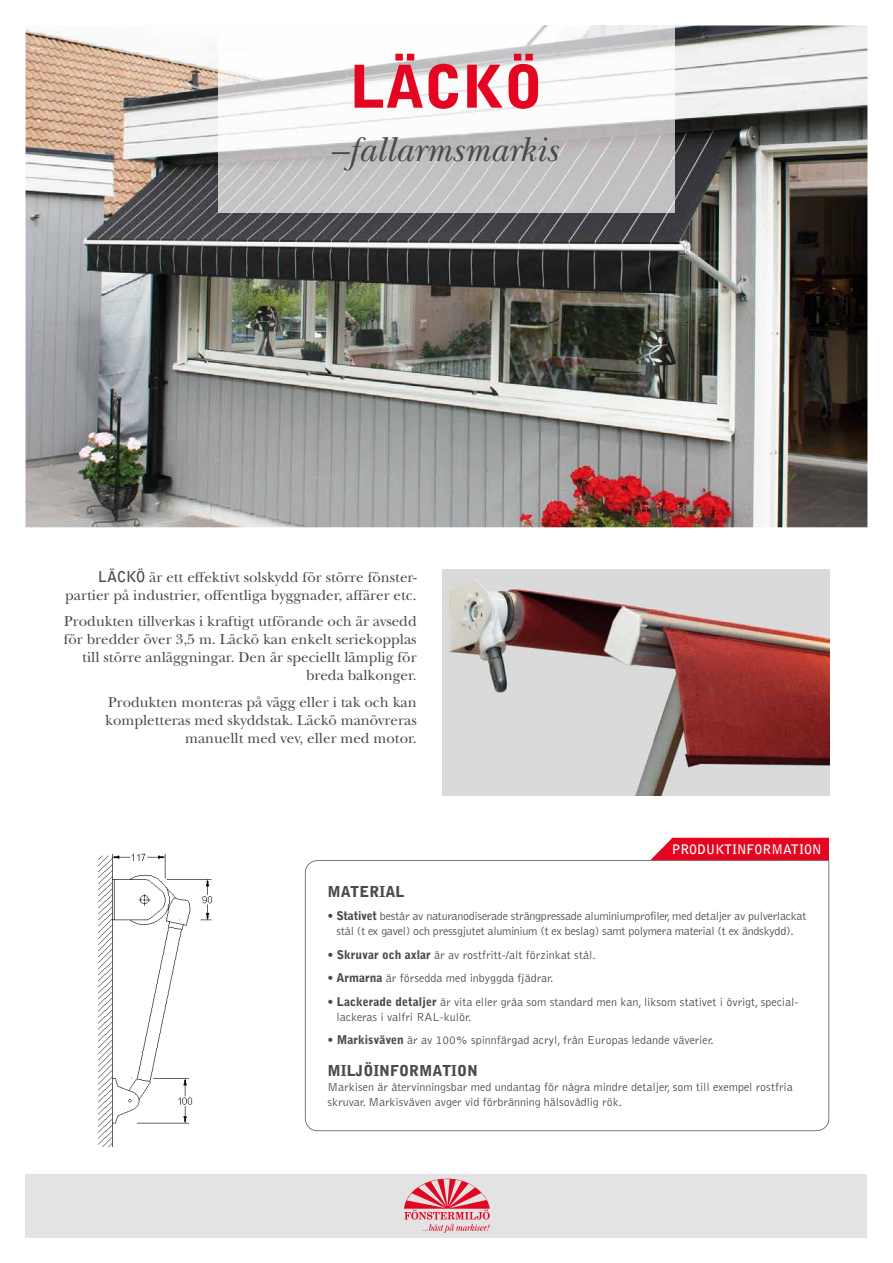
<style>
.page{position:relative;width:893px;height:1263px;background:#fff}
.page>*{position:absolute;margin:0;border:0;box-sizing:border-box;transform-origin:0 0}
.t1{font:900 58.5px "Bell Gothic";letter-spacing:-.01em;color:#e40521}
.t2{font:italic 36px "New Baskerville";color:#4a4a49}
.t3{font:15px/18px "New Baskerville";color:#4a4a49;text-align:right}
.t4{font:900 15px "Bell Gothic";color:#4a4a49}
.t5{font:700 13.05px "Bell Gothic";color:#fff}
.t6{font:300 12px/15px "Bell Gothic";color:#4a4a49}
.t7{font:300 12px/15px "Bell Gothic";letter-spacing:-.02em;color:#4a4a49;text-align:center}
.s1{font-family:"Bell Gothic";font-weight:700}
.s2{font-weight:900}
</style>
<div class="page">
<img style="left:26px;top:26px;width:841px;height:501px">
<img style="left:218px;top:26px;width:457px;height:187px">
<div style="left:26px;top:1174px;width:841px;height:64px;background:#e3e3e3"></div>
<svg style="left:404px;top:1179px;width:86px;height:54px"></svg>
<svg style="left:305px;top:860px;width:524px;height:271px"></svg>
<div style="left:650px;top:838px;width:179px;height:22px;background:#e40521"></div>
<img style="left:98px;top:853px;width:115px;height:294px">
<img style="left:442px;top:570px;width:387px;height:225px">
<h1 class="t1" style="left:350px;top:53px;width:194px">LÄCKÖ</h1>
<h2 class="t2" style="left:330px;top:128px;width:229px">–fallarmsmarkis</h2>
<p class="t3" style="left:65px;top:568px;width:353px"><span class="s1">LÄCKÖ</span> är ett effektivt solskydd för större fönster&shy;partier på industrier, offentliga byggnader, affärer etc.</p>
<p class="t3" style="left:64px;top:612px;width:354px">Produkten tillverkas i kraftigt utförande och är avsedd för bredder över 3,5 m. Läckö kan enkelt seriekopplas till större anläggningar. Den är speciellt lämplig för breda balkonger.</p>
<p class="t3" style="left:105px;top:693px;width:313px">Produkten monteras på vägg eller i tak och kan kompletteras med skyddstak. Läckö manövreras manuellt med vev, eller med motor.</p>
<p class="t5" style="left:672px;top:841px;width:151px">PRODUKTINFORMATION</p>
<p class="t4" style="left:328px;top:882px;width:78px">MATERIAL</p>
<p class="t7" style="left:328px;top:909px;width:480px"><span class="s2">• Stativet</span> består av naturanodiserade strängpressade aluminiumprofiler, med detaljer av pulverlackat stål (t ex gavel) och pressgjutet aluminium (t ex beslag) samt polymera material (t ex ändskydd).</p>
<p class="t6" style="left:328px;top:947px;width:270px"><span class="s2">• Skruvar och axlar</span> är av rostfritt-/alt förzinkat stål.</p>
<p class="t6" style="left:328px;top:971px;width:227px"><span class="s2">• Armarna</span> är försedda med inbyggda fjädrar.</p>
<p class="t6" style="left:337px;top:994px;width:464px;text-indent:-9px"><span class="s2">• Lackerade detaljer</span> är vita eller gråa som standard men kan, liksom stativet i övrigt, special&shy;lackeras i valfri RAL-kulör.</p>
<p class="t6" style="left:328px;top:1033px;width:388px"><span class="s2">• Markisväven</span> är av 100% spinnfärgad acryl, från Europas ledande väverier.</p>
<p class="t4" style="left:328px;top:1062px;width:152px">MILJÖINFORMATION</p>
<p class="t6" style="left:328px;top:1080px;width:467px">Markisen är återvinningsbar med undantag för några mindre detaljer, som till exempel rostfria skruvar. Markisväven avger vid förbränning hälsovådlig rök.</p>
</div>
